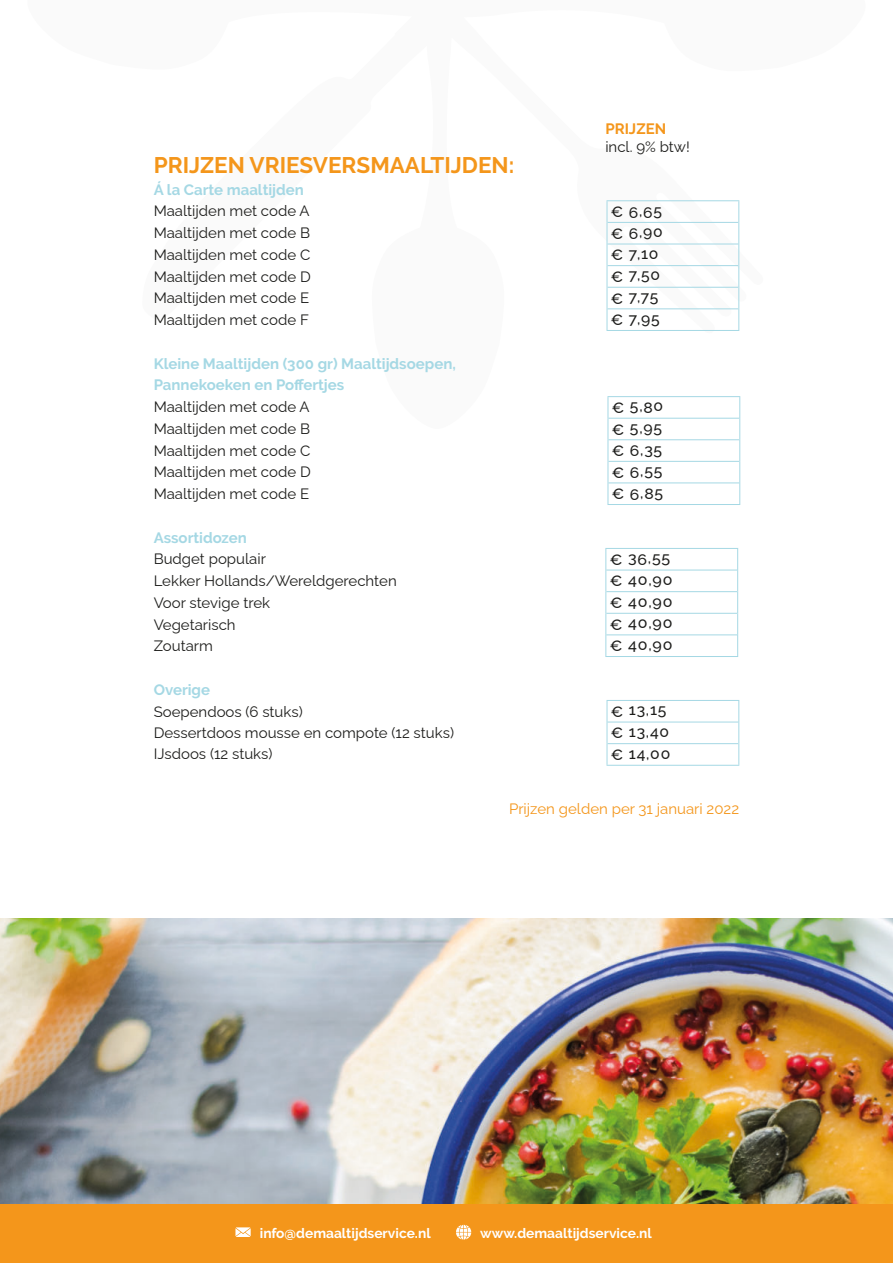
<style>
.page{position:relative;width:893px;height:1263px;background:#fff}
.page>*{position:absolute;margin:0;border:0;box-sizing:border-box;transform-origin:0 0}
.t1{font:700 22.5px "Raleway";color:#f4961b}
.t2{font:100 15px/21.8px "Raleway";color:#1d1d1b;text-align:justify}
.t3{font:700 15px/21.8px "Raleway";color:#a5d8e4}
.t4{font:100 15px/21.6px "Raleway";color:#1d1d1b;scale:1.04 1}
.t5{font:100 15px/21.6px "Raleway";letter-spacing:.05em;color:#1d1d1b;scale:1.06 1}
.t6{font:100 15px "Raleway";color:#f4961b}
.t7{font:100 15px/21.6px "Raleway";color:#1d1d1b;text-align:justify;scale:1.05 1}
.t8{font:100 15px/21.6px "Raleway";letter-spacing:.05em;color:#1d1d1b;scale:1.04 1}
.t9{font:700 15px "Raleway";color:#f4961b}
.t10{font:700 13.8px "Raleway";color:#fff}
</style>
<div class="page">
<img style="left:0;top:918px;width:893px;height:286px">
<hr style="left:606px;top:200px;width:133px;height:1px;background:#a5d8e4">
<hr style="left:607px;top:222px;width:131px;height:1px;background:#a5d8e4">
<hr style="left:607px;top:244px;width:131px;height:1px;background:#a5d8e4">
<hr style="left:607px;top:265px;width:131px;height:1px;background:#a5d8e4">
<hr style="left:607px;top:287px;width:131px;height:1px;background:#a5d8e4">
<hr style="left:607px;top:308px;width:131px;height:1px;background:#a5d8e4">
<hr style="left:606px;top:330px;width:133px;height:1px;background:#a5d8e4">
<svg style="left:606px;top:201px;width:1px;height:129px"></svg>
<svg style="left:738px;top:201px;width:1px;height:129px"></svg>
<hr style="left:607px;top:396px;width:133px;height:1px;background:#a5d8e4">
<hr style="left:608px;top:418px;width:131px;height:1px;background:#a5d8e4">
<hr style="left:608px;top:439px;width:131px;height:1px;background:#a5d8e4">
<hr style="left:608px;top:461px;width:131px;height:1px;background:#a5d8e4">
<hr style="left:608px;top:482px;width:131px;height:1px;background:#a5d8e4">
<hr style="left:607px;top:504px;width:133px;height:1px;background:#a5d8e4">
<svg style="left:607px;top:397px;width:1px;height:107px"></svg>
<svg style="left:739px;top:397px;width:1px;height:107px"></svg>
<hr style="left:605px;top:548px;width:133px;height:1px;background:#a5d8e4">
<hr style="left:606px;top:570px;width:131px;height:1px;background:#a5d8e4">
<hr style="left:606px;top:591px;width:131px;height:1px;background:#a5d8e4">
<hr style="left:606px;top:613px;width:131px;height:1px;background:#a5d8e4">
<hr style="left:606px;top:634px;width:131px;height:1px;background:#a5d8e4">
<hr style="left:605px;top:656px;width:133px;height:1px;background:#a5d8e4">
<svg style="left:605px;top:549px;width:1px;height:107px"></svg>
<svg style="left:737px;top:549px;width:1px;height:107px"></svg>
<hr style="left:606px;top:700px;width:133px;height:1px;background:#a5d8e4">
<hr style="left:607px;top:721px;width:131px;height:1px;background:#a5d8e4">
<hr style="left:607px;top:743px;width:131px;height:1px;background:#a5d8e4">
<hr style="left:606px;top:765px;width:133px;height:1px;background:#a5d8e4">
<svg style="left:606px;top:701px;width:1px;height:64px"></svg>
<svg style="left:738px;top:701px;width:1px;height:64px"></svg>
<div style="left:0;top:1204px;width:893px;height:59px;background:#f4961b"></div>
<svg style="left:456px;top:1225px;width:15px;height:14px"></svg>
<svg style="left:235px;top:1227px;width:16px;height:10px"></svg>
<h1 class="t1" style="left:154px;top:152px;width:362px">PRIJZEN VRIESVERSMAALTIJDEN:</h1>
<p class="t3" style="left:154px;top:179px;width:152px">Á la Carte maaltijden</p>
<p class="t2" style="left:154px;top:202px;width:159px">Maaltijden met code A Maaltijden met code B Maaltijden met code C Maaltijden met code D Maaltijden met code E Maaltijden met code F</p>
<p class="t3" style="left:154px;top:353px;width:304px">Kleine Maaltijden (300 gr) Maaltijdsoepen,<br>Pannekoeken en Poffertjes</p>
<p class="t2" style="left:154px;top:397px;width:159px">Maaltijden met code A Maaltijden met code B Maaltijden met code C Maaltijden met code D Maaltijden met code E</p>
<p class="t3" style="left:154px;top:527px;width:95px">Assortidozen</p>
<p class="t2" style="left:154px;top:550px;width:245px;text-align:left">Budget populair<br>Lekker Hollands/Wereldgerechten<br>Voor stevige trek<br>Vegetarisch<br>Zoutarm</p>
<p class="t3" style="left:154px;top:679px;width:58px">Overige</p>
<p class="t2" style="left:154px;top:702px;width:302px;line-height:21.3px;text-align:left">Soependoos (6 stuks)<br>Dessertdoos mousse en compote (12 stuks)<br>IJsdoos (12 stuks)</p>
<p class="t9" style="left:605px;top:120px;width:62px">PRIJZEN</p>
<p class="t2" style="left:605px;top:137px;width:86px">incl. 9% btw!</p>
<p class="t4" style="left:611px;top:203px;width:51px;line-height:20.1px">€ 6,65 € 6,90</p>
<p class="t4" style="left:611px;top:244px;width:49px">€ 7,10 € 7,50 € 7,75 € 7,95</p>
<p class="t7" style="left:612px;top:396px;width:50px">€ 5,80 € 5,95 € 6,35 € 6,55</p>
<p class="t7" style="left:612px;top:484px;width:50px">€ 6,85</p>
<p class="t5" style="left:610px;top:548px;width:61px">€ 36,55 € 40,90 € 40,90 € 40,90 € 40,90</p>
<p class="t8" style="left:611px;top:700px;width:59px">€ 13,15 € 13,40 € 14,00</p>
<p class="t6" style="left:509px;top:802px;width:232px">Prijzen gelden per 31 januari 2022</p>
<p class="t10" style="left:260px;top:1225px;width:172px">info@demaaltijdservice.nl</p>
<p class="t10" style="left:480px;top:1225px;width:173px">www.demaaltijdservice.nl</p>
</div>
